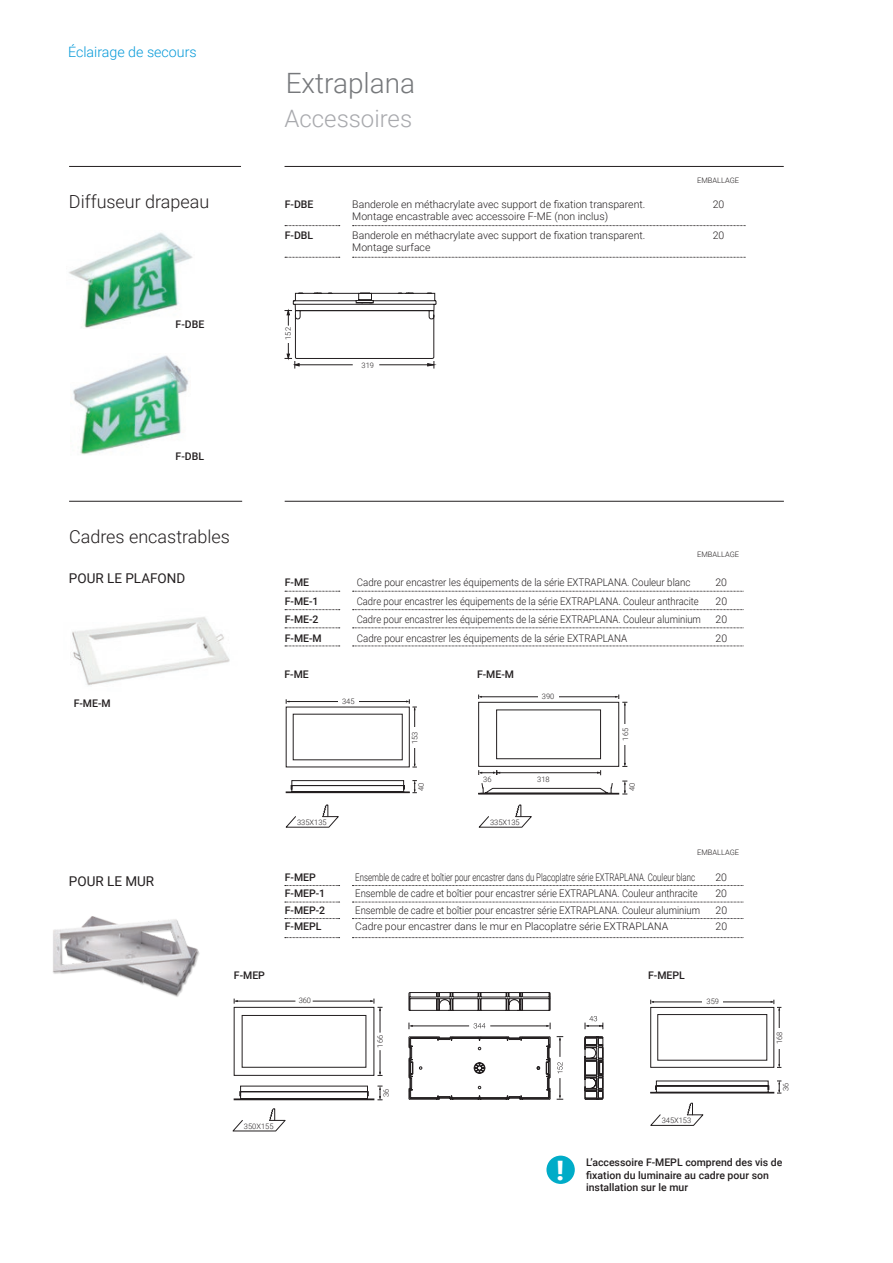
<style>
.page{position:relative;width:893px;height:1263px;background:#fff}
.page>*{position:absolute;margin:0;border:0;box-sizing:border-box;transform-origin:0 0}
.t1{font:300 28.05px "Roboto";color:#76787b}
.TEXTO_CON_VIÑETAS{font:900 26.7px "Roboto";color:#fff}
.t2{font:300 24px "Roboto";color:#a8a9ad}
.t3{font:300 18px "Roboto";color:#231f20}
.t4{font:300 14.25px "Roboto";color:#069ad9}
.t5{font:13.5px "Roboto";color:#231f20}
.t6{font:300 10.5px "Roboto";color:#231f20;scale:.9 1}
.t7{font:300 10.5px "Roboto";color:#231f20}
.TEXTO_CON_VIÑETAS-2{font:500 10.5px/12.8px "Roboto";color:#231f20}
.t8{font:300 10.5px "Roboto";color:#231f20;scale:.93 1}
.t9{font:300 10.5px "Roboto";color:#231f20;scale:.75 1}
.t10{font:300 7.5px "Roboto";color:#231f20}
</style>
<div class="page">
<hr style="left:285px;top:166px;width:499px;height:1px;background:#231f20">
<hr style="left:69px;top:166px;width:172px;height:1px;background:#231f20">
<svg style="left:285px;top:225px;width:55px;height:1px"></svg>
<svg style="left:285px;top:591px;width:55px;height:1px"></svg>
<svg style="left:285px;top:885px;width:55px;height:1px"></svg>
<svg style="left:285px;top:902px;width:55px;height:1px"></svg>
<svg style="left:285px;top:918px;width:55px;height:1px"></svg>
<svg style="left:285px;top:937px;width:55px;height:1px"></svg>
<svg style="left:285px;top:609px;width:55px;height:1px"></svg>
<svg style="left:285px;top:627px;width:55px;height:1px"></svg>
<svg style="left:285px;top:646px;width:55px;height:1px"></svg>
<svg style="left:285px;top:257px;width:55px;height:1px"></svg>
<svg style="left:353px;top:225px;width:393px;height:1px"></svg>
<svg style="left:353px;top:591px;width:391px;height:1px"></svg>
<svg style="left:352px;top:885px;width:392px;height:1px"></svg>
<svg style="left:352px;top:902px;width:392px;height:1px"></svg>
<svg style="left:352px;top:918px;width:392px;height:1px"></svg>
<svg style="left:352px;top:937px;width:392px;height:1px"></svg>
<svg style="left:353px;top:609px;width:391px;height:1px"></svg>
<svg style="left:353px;top:627px;width:391px;height:1px"></svg>
<svg style="left:353px;top:646px;width:391px;height:1px"></svg>
<svg style="left:353px;top:257px;width:393px;height:1px"></svg>
<hr style="left:69px;top:501px;width:173px;height:1px;background:#231f20">
<hr style="left:285px;top:501px;width:499px;height:1px;background:#231f20">
<img style="left:69px;top:232px;width:124px;height:96px">
<img style="left:73px;top:355px;width:116px;height:100px">
<svg style="left:284px;top:293px;width:152px;height:76px"></svg>
<svg style="left:286px;top:699px;width:131px;height:94px"></svg>
<div style="left:338px;top:698px;width:21px;height:6px;background:#fff"></div>
<div style="left:412px;top:727px;width:6px;height:21px;background:#fff"></div>
<svg style="left:650px;top:999px;width:131px;height:95px"></svg>
<div style="left:702px;top:998px;width:21px;height:6px;background:#fff"></div>
<div style="left:776px;top:1028px;width:6px;height:20px;background:#fff"></div>
<svg style="left:285px;top:804px;width:54px;height:23px"></svg>
<svg style="left:232px;top:1108px;width:54px;height:23px"></svg>
<svg style="left:650px;top:1103px;width:54px;height:23px"></svg>
<svg style="left:478px;top:804px;width:54px;height:23px"></svg>
<img style="left:52px;top:916px;width:148px;height:81px">
<svg style="left:234px;top:998px;width:149px;height:102px"></svg>
<svg style="left:409px;top:992px;width:195px;height:108px"></svg>
<div style="left:546px;top:1155px;width:29px;height:29px;background:#00acc8;border-radius:50%"></div>
<img style="left:72px;top:617px;width:158px;height:69px">
<svg style="left:478px;top:694px;width:149px;height:101px"></svg>
<div style="left:538px;top:693px;width:20px;height:6px;background:#fff"></div>
<div style="left:477px;top:776px;width:21px;height:6px;background:#fff"></div>
<div style="left:533px;top:776px;width:21px;height:6px;background:#fff"></div>
<div style="left:622px;top:724px;width:6px;height:21px;background:#fff"></div>
<h3 class="t4" style="left:68px;top:42px;width:130px">Éclairage de secours</h3>
<p class="t3" style="left:69px;top:189px;width:142px">Diffuseur drapeau</p>
<p class="TEXTO_CON_VIÑETAS-2" style="left:176px;top:317px;width:30px">F-DBE</p>
<p class="TEXTO_CON_VIÑETAS-2" style="left:176px;top:450px;width:30px">F-DBL</p>
<p class="t3" style="left:69px;top:524px;width:162px">Cadres encastrables</p>
<p class="t5" style="left:69px;top:569px;width:118px">POUR LE PLAFOND</p>
<p class="TEXTO_CON_VIÑETAS-2" style="left:74px;top:697px;width:38px">F-ME-M</p>
<p class="t5" style="left:69px;top:871px;width:87px">POUR LE MUR</p>
<p class="t1" style="left:286px;top:64px;width:131px">Extraplana</p>
<p class="t2" style="left:285px;top:102px;width:129px">Accessoires</p>
<p class="t10" style="left:697px;top:175px;width:44px">EMBALLAGE</p>
<p class="TEXTO_CON_VIÑETAS-2" style="left:285px;top:198px;width:30px">F-DBE</p>
<p class="t7" style="left:352px;top:197px;width:295px">Banderole en méthacrylate avec support de fixation transparent.</p>
<p class="t7" style="left:713px;top:197px;width:13px">20</p>
<p class="t7" style="left:352px;top:209px;width:257px">Montage encastrable avec accessoire F-ME (non inclus)</p>
<p class="TEXTO_CON_VIÑETAS-2" style="left:285px;top:228px;width:30px">F-DBL</p>
<p class="t7" style="left:352px;top:227px;width:295px">Banderole en méthacrylate avec support de fixation transparent.</p>
<p class="t7" style="left:713px;top:227px;width:13px">20</p>
<p class="t7" style="left:352px;top:239px;width:80px">Montage surface</p>
<p class="t10" style="left:283px;top:340px;width:14px;rotate:-90deg">152</p>
<p class="t10" style="left:362px;top:360px;width:14px">319</p>
<p class="t10" style="left:697px;top:549px;width:44px">EMBALLAGE</p>
<p class="TEXTO_CON_VIÑETAS-2" style="left:285px;top:576px;width:26px">F-ME</p>
<p class="t8" style="left:357px;top:575px;width:360px">Cadre pour encastrer les équipements de la série EXTRAPLANA. Couleur blanc</p>
<p class="t7" style="left:715px;top:575px;width:13px">20</p>
<p class="TEXTO_CON_VIÑETAS-2" style="left:285px;top:594px;width:35px">F-ME-1</p>
<p class="t6" style="left:357px;top:594px;width:381px">Cadre pour encastrer les équipements de la série EXTRAPLANA. Couleur anthracite</p>
<p class="t7" style="left:715px;top:594px;width:13px">20</p>
<p class="TEXTO_CON_VIÑETAS-2" style="left:285px;top:613px;width:35px">F-ME-2</p>
<p class="t6" style="left:357px;top:612px;width:384px">Cadre pour encastrer les équipements de la série EXTRAPLANA. Couleur aluminium</p>
<p class="t7" style="left:715px;top:612px;width:13px">20</p>
<p class="TEXTO_CON_VIÑETAS-2" style="left:285px;top:631px;width:38px">F-ME-M</p>
<p class="t8" style="left:357px;top:630px;width:292px">Cadre pour encastrer les équipements de la série EXTRAPLANA</p>
<p class="t7" style="left:715px;top:630px;width:13px">20</p>
<p class="TEXTO_CON_VIÑETAS-2" style="left:284px;top:667px;width:26px">F-ME</p>
<p class="t10" style="left:342px;top:696px;width:14px">345</p>
<p class="t10" style="left:297px;top:817px;width:31px">335X135</p>
<p class="t10" style="left:410px;top:744px;width:14px;rotate:-90deg">153</p>
<p class="t10" style="left:416px;top:791px;width:10px;rotate:-90deg">40</p>
<p class="TEXTO_CON_VIÑETAS-2" style="left:477px;top:667px;width:38px">F-ME-M</p>
<p class="t10" style="left:542px;top:691px;width:14px">390</p>
<p class="t10" style="left:483px;top:774px;width:10px">36</p>
<p class="t10" style="left:537px;top:774px;width:14px">318</p>
<p class="t10" style="left:490px;top:817px;width:31px">335X135</p>
<p class="t10" style="left:620px;top:741px;width:14px;rotate:-90deg">165</p>
<p class="t10" style="left:627px;top:791px;width:10px;rotate:-90deg">40</p>
<p class="t10" style="left:697px;top:847px;width:44px">EMBALLAGE</p>
<p class="TEXTO_CON_VIÑETAS-2" style="left:285px;top:870px;width:33px">F-MEP</p>
<p class="t9" style="left:355px;top:870px;width:454px">Ensemble de cadre et boîtier pour encastrer dans du Placoplatre série EXTRAPLANA. Couleur blanc</p>
<p class="t7" style="left:715px;top:870px;width:13px">20</p>
<p class="TEXTO_CON_VIÑETAS-2" style="left:285px;top:887px;width:42px">F-MEP-1</p>
<p class="t6" style="left:355px;top:886px;width:382px">Ensemble de cadre et boîtier pour encastrer série EXTRAPLANA. Couleur anthracite</p>
<p class="t7" style="left:715px;top:886px;width:13px">20</p>
<p class="TEXTO_CON_VIÑETAS-2" style="left:285px;top:903px;width:42px">F-MEP-2</p>
<p class="t6" style="left:355px;top:903px;width:385px">Ensemble de cadre et boîtier pour encastrer série EXTRAPLANA. Couleur aluminium</p>
<p class="t7" style="left:715px;top:903px;width:13px">20</p>
<p class="TEXTO_CON_VIÑETAS-2" style="left:285px;top:920px;width:38px">F-MEPL</p>
<p class="t7" style="left:355px;top:919px;width:314px">Cadre pour encastrer dans le mur en Placoplatre série EXTRAPLANA</p>
<p class="t7" style="left:715px;top:919px;width:13px">20</p>
<p class="TEXTO_CON_VIÑETAS-2" style="left:234px;top:969px;width:33px">F-MEP</p>
<p class="TEXTO_CON_VIÑETAS-2" style="left:648px;top:969px;width:38px">F-MEPL</p>
<p class="t10" style="left:299px;top:995px;width:14px">360</p>
<p class="t10" style="left:375px;top:1047px;width:14px;rotate:-90deg">166</p>
<p class="t10" style="left:707px;top:996px;width:14px">359</p>
<p class="t10" style="left:244px;top:1121px;width:31px">350X155</p>
<p class="t10" style="left:381px;top:1097px;width:10px;rotate:-90deg">36</p>
<p class="t10" style="left:662px;top:1115px;width:31px">345X153</p>
<p class="t10" style="left:774px;top:1044px;width:14px;rotate:-90deg">168</p>
<p class="t10" style="left:781px;top:1091px;width:10px;rotate:-90deg">36</p>
<p class="TEXTO_CON_VIÑETAS" style="left:556px;top:1151px;width:9px">!</p>
<p class="TEXTO_CON_VIÑETAS-2" style="left:586px;top:1155px;width:198px">L’accessoire F-MEPL comprend des vis de fixation du luminaire au cadre pour son installation sur le mur</p>
</div>
